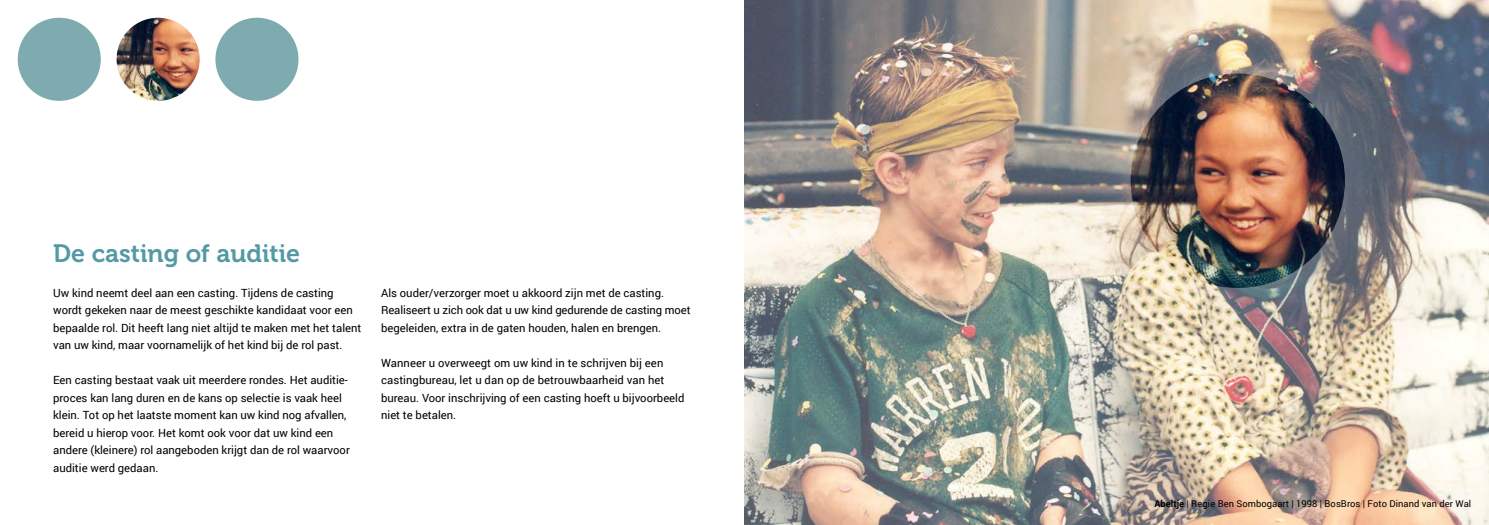
<style>
.page{position:relative;width:1489px;height:525px;background:#fff}
.page>*{position:absolute;margin:0;border:0;box-sizing:border-box;transform-origin:0 0}
.t1{font:25px "Museo 700";color:#549aa5}
.t2{font:11.25px/17.5px "Roboto";color:#000}
.t3{font:9.38px "Roboto";letter-spacing:.005em;color:#000}
.s1{font-weight:700}
</style>
<div class="page">
<img style="left:744px;top:0;width:744px;height:524px">
<img style="left:117px;top:18px;width:83px;height:83px;border-radius:42px">
<div style="left:18px;top:18px;width:83px;height:83px;background:#7eabaf;border-radius:50%"></div>
<div style="left:215px;top:18px;width:83px;height:83px;background:#7eabaf;border-radius:50%"></div>
<div style="left:1066px;top:9px;width:343px;height:343px;background:#fff;opacity:.25"></div>
<img style="left:1130px;top:73px;width:214px;height:215px;border-radius:107px">
<h1 class="t1" style="left:53px;top:239px;width:248px">De casting of auditie</h1>
<p class="t2" style="left:53px;top:283px;width:310px">Uw kind neemt deel aan een casting. Tijdens de casting wordt gekeken naar de meest geschikte kandidaat voor een bepaalde rol. Dit heeft lang niet altijd te maken met het talent van uw kind, maar voornamelijk of het kind bij de rol past.</p>
<p class="t2" style="left:53px;top:371px;width:298px">Een casting bestaat vaak uit meerdere rondes. Het auditie&shy;proces kan lang duren en de kans op selectie is vaak heel klein. Tot op het laatste moment kan uw kind nog afvallen, bereid u hierop voor. Het komt ook voor dat uw kind een andere (kleinere) rol aangeboden krijgt dan de rol waarvoor auditie werd gedaan.</p>
<p class="t2" style="left:381px;top:283px;width:311px">Als ouder/verzorger moet u akkoord zijn met de casting.<br>Realiseert u zich ook dat u uw kind gedurende de casting moet begeleiden, extra in de gaten houden, halen en brengen.</p>
<p class="t2" style="left:381px;top:353px;width:305px">Wanneer u overweegt om uw kind in te schrijven bij een castingbureau, let u dan op de betrouwbaarheid van het bureau. Voor inschrijving of een casting hoeft u bijvoorbeeld niet te betalen.</p>
<p class="t3" style="left:1154px;top:496px;width:318px"><span class="s1">Abeltje</span> | Regie Ben Sombogaart | 1998 | BosBros | Foto Dinand van der Wal</p>
</div>
